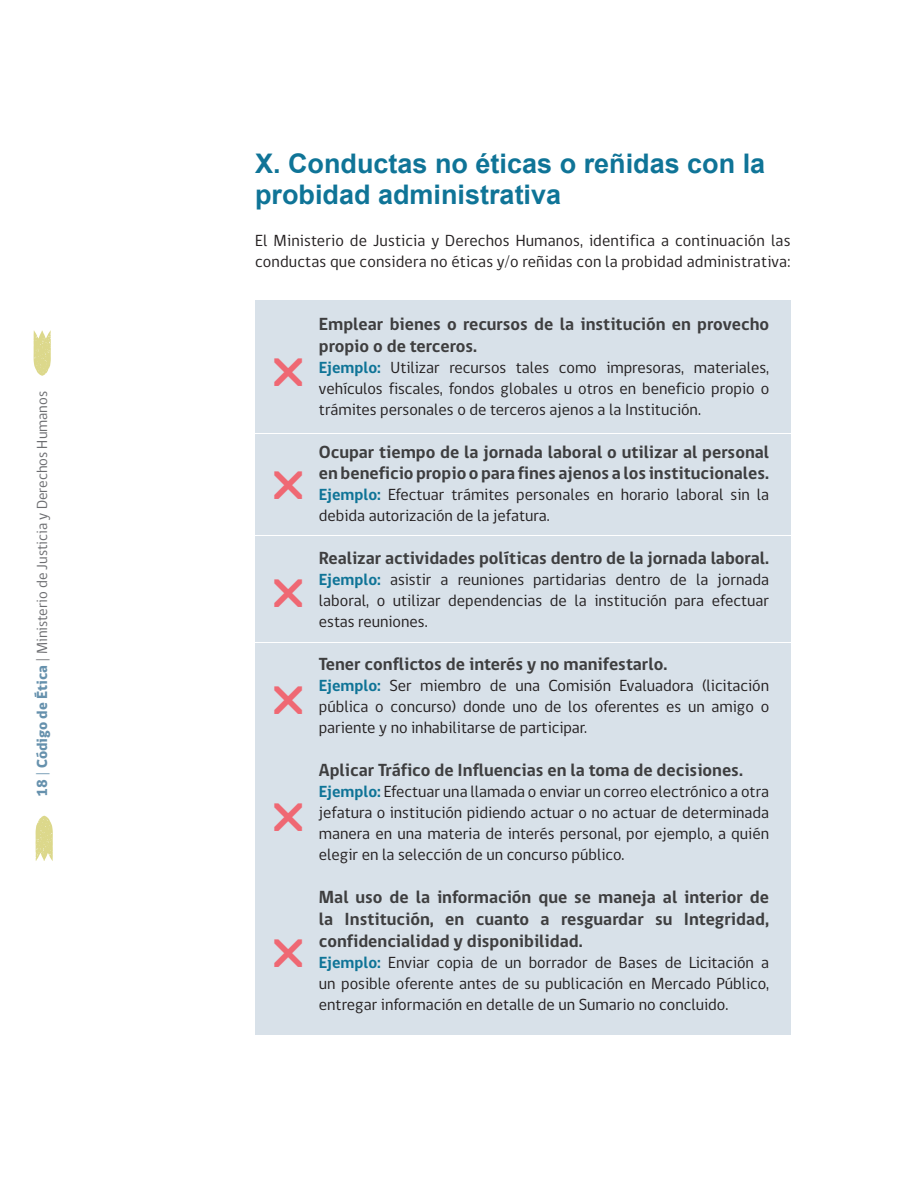
<style>
.page{position:relative;width:918px;height:1188px;background:#fff}
.page>*{position:absolute;margin:0;border:0;box-sizing:border-box;transform-origin:0 0}
.t1{font:700 27px/31px "Arial";color:#0f7497}
.t2{font:700 18px/21.6px "gob CL";color:#3e3e3f}
.t3{font:16.5px/21px "gob CL";color:#231f20;text-align:justify}
.t4{font:15px "gob CL";color:#6c6d70}
.s1{font-weight:800;color:#6691ad}
.s2{font-weight:700;color:#0f7497}
</style>
<div class="page">
<svg style="left:35px;top:816px;width:18px;height:45px"></svg>
<svg style="left:34px;top:330px;width:17px;height:46px"></svg>
<div style="left:255px;top:300px;width:535px;height:133px;background:#d8e1e9"></div>
<div style="left:255px;top:434px;width:535px;height:101px;background:#d8e1e9"></div>
<div style="left:255px;top:536px;width:535px;height:106px;background:#d8e1e9"></div>
<div style="left:255px;top:643px;width:535px;height:105px;background:#d8e1e9"></div>
<div style="left:255px;top:749px;width:535px;height:126px;background:#d8e1e9"></div>
<div style="left:255px;top:876px;width:535px;height:159px;background:#d8e1e9"></div>
<p class="t4" style="left:32px;top:797px;width:407px;rotate:-90deg"><span class="s1">18 | Código de Ética</span> | Ministerio de Justicia y Derechos Humanos</p>
<h1 class="t1" style="left:255px;top:149px;width:512px">X. Conductas no éticas o reñidas con la probidad administrativa</h1>
<p class="t3" style="left:255px;top:230px;width:537px">El Ministerio de Justicia y Derechos Humanos, identifica a continuación las conductas que considera no éticas y/o reñidas con la probidad administrativa:</p>
<p class="t2" style="left:319px;top:314px;width:452px">Emplear bienes o recursos de la institución en provecho propio o de terceros.</p>
<p class="t3" style="left:319px;top:357px;width:452px"><span class="s2">Ejemplo:</span> Utilizar recursos tales como impresoras, materiales, vehículos fiscales, fondos globales u otros en beneficio propio o trámites personales o de terceros ajenos a la Institución.</p>
<p class="t2" style="left:319px;top:441px;width:452px">Ocupar tiempo de la jornada laboral o utilizar al personal en beneficio propio o para fines ajenos a los institucionales.</p>
<p class="t3" style="left:319px;top:485px;width:452px"><span class="s2">Ejemplo:</span> Efectuar trámites personales en horario laboral sin la debida autorización de la jefatura.</p>
<p class="t2" style="left:319px;top:547px;width:452px">Realizar actividades políticas dentro de la jornada laboral.</p>
<p class="t3" style="left:319px;top:569px;width:452px"><span class="s2">Ejemplo:</span> asistir a reuniones partidarias dentro de la jornada laboral, o utilizar dependencias de la institución para efectuar estas reuniones.</p>
<p class="t2" style="left:319px;top:654px;width:350px">Tener conflictos de interés y no manifestarlo.</p>
<p class="t3" style="left:319px;top:675px;width:452px"><span class="s2">Ejemplo:</span> Ser miembro de una Comisión Evaluadora (licitación pública o concurso) donde uno de los oferentes es un amigo o pariente y no inhabilitarse de participar.</p>
<p class="t2" style="left:319px;top:760px;width:426px">Aplicar Tráfico de Influencias en la toma de decisiones.</p>
<p class="t3" style="left:319px;top:782px;width:452px"><span class="s2">Ejemplo:</span> Efectuar una llamada o enviar un correo electrónico a otra jefatura o institución pidiendo actuar o no actuar de determinada manera en una materia de interés personal, por ejemplo, a quién elegir en la selección de un concurso público.</p>
<p class="t2" style="left:319px;top:887px;width:452px;text-align:justify">Mal uso de la información que se maneja al interior de la Institución, en cuanto a resguardar su Integridad, confidencialidad y disponibilidad.</p>
<p class="t3" style="left:319px;top:952px;width:452px"><span class="s2">Ejemplo:</span> Enviar copia de un borrador de Bases de Licitación a un posible oferente antes de su publicación en Mercado Público, entregar información en detalle de un Sumario no concluido.</p>
</div>
